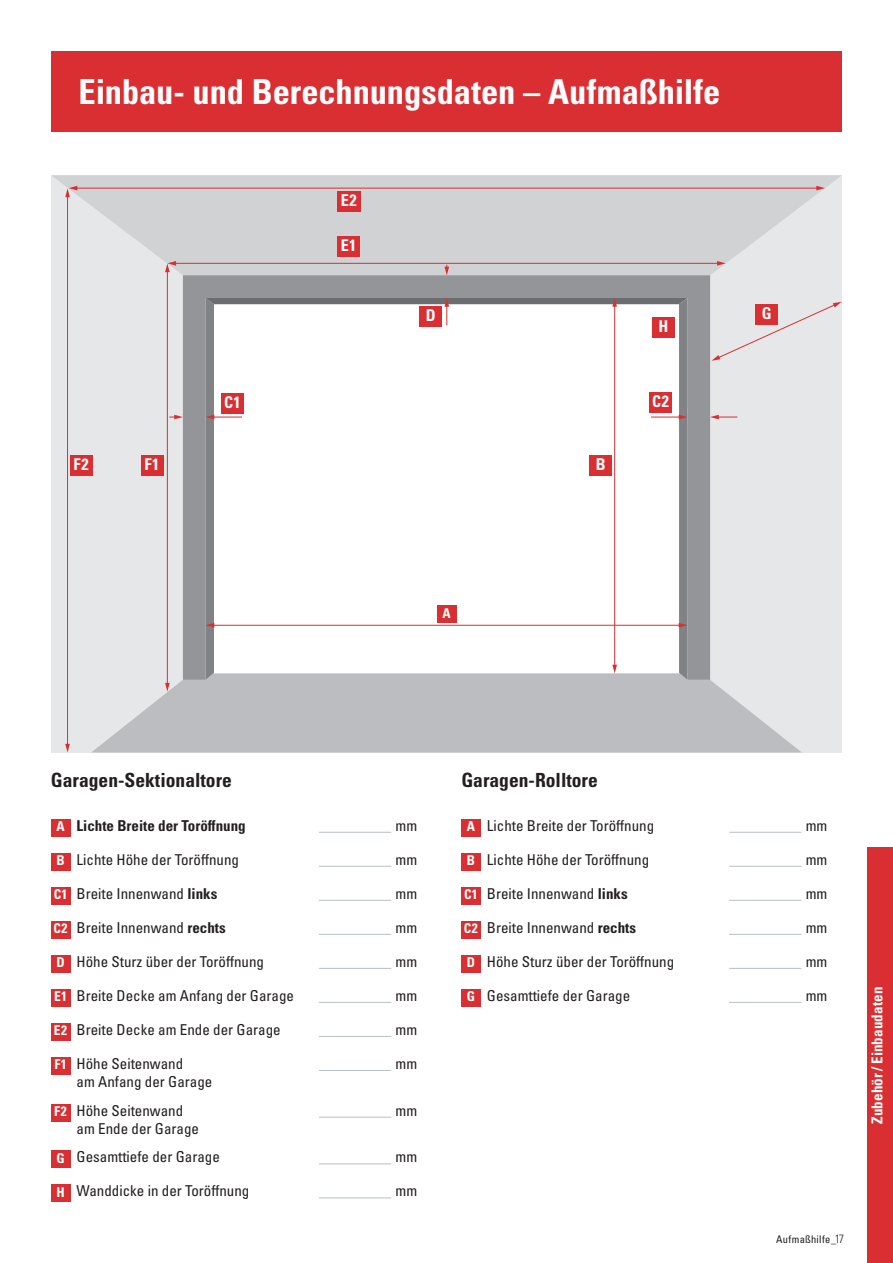
<style>
.page{position:relative;width:893px;height:1263px;background:#fff}
.page>*{position:absolute;margin:0;border:0;box-sizing:border-box;transform-origin:0 0}
.t1{font:700 condensed 34.5px "Univers LT Pro";letter-spacing:-.005em;color:#fff}
.t2{font:700 condensed 19.5px "Univers LT Pro";color:#231f20}
.t3{font:700 condensed 16.35px "Univers LT Pro";color:#fff}
.t4{font:700 condensed 16.2px "Univers LT Pro";letter-spacing:.025em;color:#fff}
.t5{font:condensed 15px/18px "Univers LT Pro";color:#231f20}
.t6{font:700 condensed 15px "Univers LT Pro";color:#231f20}
.t7{font:700 condensed 15px "Univers LT Pro";letter-spacing:.01em;color:#fff}
.t8{font:700 condensed 13.5px "Univers LT Pro";color:#fff}
.t9{font:300 condensed 12px "Univers LT Pro";color:#231f20}
.t10{font:condensed 10.5px "Univers LT Pro";letter-spacing:.03em;color:#231f20}
.s1{font-size:13.5px;color:#fff}
.s2{font-weight:700;font-size:13.5px;color:#fff}
.s3{font-weight:700}
</style>
<div class="page">
<div style="left:51px;top:51px;width:791px;height:81px;background:#da2f32"></div>
<div style="left:51px;top:175px;width:791px;height:577px;background:#e6e7e9"></div>
<svg style="left:92px;top:673px;width:709px;height:79px;background:#c2c3c6"></svg>
<svg style="left:52px;top:175px;width:789px;height:100px;fill:#d1d2d4"></svg>
<div style="left:183px;top:275px;width:527px;height:405px;background:#939598"></div>
<hr style="left:76px;top:188px;width:742px;height:1px;background:#da2f32">
<svg style="left:816px;top:186px;width:9px;height:4px"></svg>
<hr style="left:67px;top:196px;width:1px;height:549px;background:#da2f32">
<svg style="left:65px;top:744px;width:5px;height:8px"></svg>
<svg style="left:65px;top:186px;width:12px;height:11px"></svg>
<hr style="left:167px;top:271px;width:1px;height:413px;background:#da2f32">
<svg style="left:165px;top:683px;width:5px;height:8px"></svg>
<hr style="left:174px;top:263px;width:545px;height:1px;background:#da2f32">
<svg style="left:717px;top:261px;width:9px;height:5px"></svg>
<svg style="left:165px;top:261px;width:11px;height:11px"></svg>
<svg style="left:711px;top:302px;width:130px;height:59px"></svg>
<svg style="left:710px;top:415px;width:27px;height:4px"></svg>
<svg style="left:169px;top:415px;width:14px;height:4px"></svg>
<svg style="left:206px;top:298px;width:481px;height:382px;background:#f7f6f6"></svg>
<svg style="left:444px;top:265px;width:5px;height:10px"></svg>
<div style="left:437px;top:605px;width:19px;height:17px;background:#da2f32"></div>
<div style="left:337px;top:192px;width:23px;height:20px;background:#da2f32"></div>
<div style="left:649px;top:392px;width:23px;height:21px;background:#da2f32"></div>
<div style="left:755px;top:305px;width:23px;height:20px;background:#da2f32"></div>
<div style="left:589px;top:455px;width:23px;height:21px;background:#da2f32"></div>
<div style="left:141px;top:455px;width:23px;height:21px;background:#da2f32"></div>
<div style="left:419px;top:307px;width:23px;height:20px;background:#da2f32"></div>
<div style="left:221px;top:393px;width:23px;height:21px;background:#da2f32"></div>
<div style="left:70px;top:455px;width:23px;height:21px;background:#da2f32"></div>
<div style="left:337px;top:236px;width:23px;height:21px;background:#da2f32"></div>
<div style="left:51px;top:819px;width:19px;height:17px;background:#da2f32"></div>
<hr style="left:319px;top:832px;width:72px;height:1px;background:#b7c1c6">
<div style="left:51px;top:853px;width:19px;height:17px;background:#da2f32"></div>
<hr style="left:319px;top:866px;width:72px;height:1px;background:#b7c1c6">
<div style="left:51px;top:887px;width:19px;height:17px;background:#da2f32"></div>
<hr style="left:319px;top:900px;width:72px;height:1px;background:#b7c1c6">
<div style="left:51px;top:921px;width:19px;height:17px;background:#da2f32"></div>
<hr style="left:319px;top:934px;width:72px;height:1px;background:#b7c1c6">
<div style="left:51px;top:955px;width:19px;height:17px;background:#da2f32"></div>
<hr style="left:319px;top:968px;width:72px;height:1px;background:#b7c1c6">
<div style="left:51px;top:989px;width:19px;height:17px;background:#da2f32"></div>
<hr style="left:319px;top:1002px;width:72px;height:1px;background:#b7c1c6">
<div style="left:51px;top:1023px;width:19px;height:17px;background:#da2f32"></div>
<hr style="left:319px;top:1036px;width:72px;height:1px;background:#b7c1c6">
<div style="left:51px;top:1057px;width:19px;height:17px;background:#da2f32"></div>
<hr style="left:319px;top:1070px;width:72px;height:1px;background:#b7c1c6">
<div style="left:51px;top:1104px;width:19px;height:17px;background:#da2f32"></div>
<hr style="left:319px;top:1117px;width:72px;height:1px;background:#b7c1c6">
<div style="left:51px;top:1151px;width:19px;height:17px;background:#da2f32"></div>
<hr style="left:319px;top:1163px;width:72px;height:1px;background:#b7c1c6">
<div style="left:51px;top:1185px;width:19px;height:17px;background:#da2f32"></div>
<hr style="left:319px;top:1197px;width:72px;height:1px;background:#b7c1c6">
<div style="left:461px;top:819px;width:19px;height:17px;background:#da2f32"></div>
<hr style="left:729px;top:832px;width:72px;height:1px;background:#b7c1c6">
<div style="left:461px;top:853px;width:19px;height:17px;background:#da2f32"></div>
<hr style="left:729px;top:866px;width:72px;height:1px;background:#b7c1c6">
<div style="left:461px;top:887px;width:19px;height:17px;background:#da2f32"></div>
<hr style="left:729px;top:900px;width:72px;height:1px;background:#b7c1c6">
<div style="left:461px;top:921px;width:19px;height:17px;background:#da2f32"></div>
<hr style="left:729px;top:934px;width:72px;height:1px;background:#b7c1c6">
<div style="left:461px;top:955px;width:19px;height:17px;background:#da2f32"></div>
<hr style="left:729px;top:968px;width:72px;height:1px;background:#b7c1c6">
<div style="left:461px;top:989px;width:19px;height:17px;background:#da2f32"></div>
<hr style="left:729px;top:1002px;width:72px;height:1px;background:#b7c1c6">
<div style="left:652px;top:317px;width:23px;height:21px;background:#da2f32"></div>
<div style="left:867px;top:847px;width:26px;height:416px;background:#da2f32"></div>
<h1 class="t1" style="left:79px;top:70px;width:643px">Einbau- und Berechnungsdaten – Aufmaßhilfe</h1>
<p class="t3" style="left:341px;top:190px;width:18px">E2</p>
<p class="t4" style="left:74px;top:454px;width:17px">F2</p>
<p class="t4" style="left:224px;top:392px;width:18px">C1</p>
<p class="t4" style="left:341px;top:235px;width:17px">E1</p>
<p class="t4" style="left:426px;top:305px;width:11px">D</p>
<p class="t4" style="left:145px;top:454px;width:16px">F1</p>
<p class="t4" style="left:596px;top:454px;width:11px">B</p>
<p class="t4" style="left:658px;top:316px;width:11px">H</p>
<p class="t4" style="left:652px;top:391px;width:18px">C2</p>
<p class="t4" style="left:762px;top:303px;width:11px">G</p>
<p class="t8" style="left:442px;top:605px;width:10px">A</p>
<h2 class="t2" style="left:51px;top:768px;width:182px">Garagen-Sektionaltore</h2>
<h2 class="t2" style="left:461px;top:768px;width:138px">Garagen-Rolltore</h2>
<p class="t6" style="left:57px;top:816px;width:191px"><span class="s1">A</span> Lichte Breite der Toröffnung</p>
<p class="t5" style="left:395px;top:816px;width:23px">mm</p>
<p class="t5" style="left:57px;top:850px;width:184px"><span class="s2">B</span> Lichte Höhe der Toröffnung</p>
<p class="t5" style="left:395px;top:850px;width:23px">mm</p>
<p class="t5" style="left:54px;top:884px;width:165px"><span class="s2">C1</span> Breite Innenwand <span class="s3">links</span></p>
<p class="t5" style="left:395px;top:884px;width:23px">mm</p>
<p class="t5" style="left:54px;top:918px;width:174px"><span class="s2">C2</span> Breite Innenwand <span class="s3">rechts</span></p>
<p class="t5" style="left:395px;top:918px;width:23px">mm</p>
<p class="t5" style="left:57px;top:952px;width:209px"><span class="s2">D</span> Höhe Sturz über der Toröffnung</p>
<p class="t5" style="left:395px;top:952px;width:23px">mm</p>
<p class="t5" style="left:54px;top:986px;width:241px"><span class="s2">E1</span> Breite Decke am Anfang der Garage</p>
<p class="t5" style="left:395px;top:986px;width:23px">mm</p>
<p class="t5" style="left:54px;top:1020px;width:228px"><span class="s2">E2</span> Breite Decke am Ende der Garage</p>
<p class="t5" style="left:395px;top:1020px;width:23px">mm</p>
<p class="t5" style="left:77px;top:1054px;width:137px;text-indent:-22px"><span class="s2">F1</span> Höhe Seitenwand<br>am Anfang der Garage</p>
<p class="t5" style="left:395px;top:1054px;width:23px">mm</p>
<p class="t5" style="left:77px;top:1101px;width:124px;text-indent:-22px"><span class="s2">F2</span> Höhe Seitenwand am Ende der Garage</p>
<p class="t5" style="left:395px;top:1101px;width:23px">mm</p>
<p class="t5" style="left:57px;top:1148px;width:165px"><span class="s2">G</span> Gesamttiefe der Garage</p>
<p class="t5" style="left:395px;top:1148px;width:23px">mm</p>
<p class="t5" style="left:57px;top:1181px;width:194px"><sub>H</sub> Wanddicke in der Toröffnung</p>
<p class="t5" style="left:395px;top:1182px;width:23px">mm</p>
<p class="t5" style="left:467px;top:816px;width:189px"><span class="s2">A</span> Lichte Breite der Toröffnung</p>
<p class="t5" style="left:806px;top:816px;width:23px">mm</p>
<p class="t5" style="left:467px;top:850px;width:184px"><span class="s2">B</span> Lichte Höhe der Toröffnung</p>
<p class="t5" style="left:806px;top:850px;width:23px">mm</p>
<p class="t5" style="left:464px;top:884px;width:165px"><span class="s2">C1</span> Breite Innenwand <span class="s3">links</span></p>
<p class="t5" style="left:806px;top:884px;width:23px">mm</p>
<p class="t5" style="left:464px;top:918px;width:174px"><span class="s2">C2</span> Breite Innenwand <span class="s3">rechts</span></p>
<p class="t5" style="left:806px;top:918px;width:23px">mm</p>
<p class="t5" style="left:467px;top:952px;width:209px"><span class="s2">D</span> Höhe Sturz über der Toröffnung</p>
<p class="t5" style="left:806px;top:952px;width:23px">mm</p>
<p class="t5" style="left:467px;top:986px;width:165px"><span class="s2">G</span> Gesamttiefe der Garage</p>
<p class="t5" style="left:806px;top:986px;width:23px">mm</p>
<p class="t10" style="left:776px;top:1232px;width:62px">Aufmaßhilfe_</p>
<p class="t9" style="left:835px;top:1231px;width:11px">17</p>
<p class="t7" style="left:868px;top:1124px;width:139px;rotate:-90deg">Zubehör / Einbaudaten</p>
</div>
